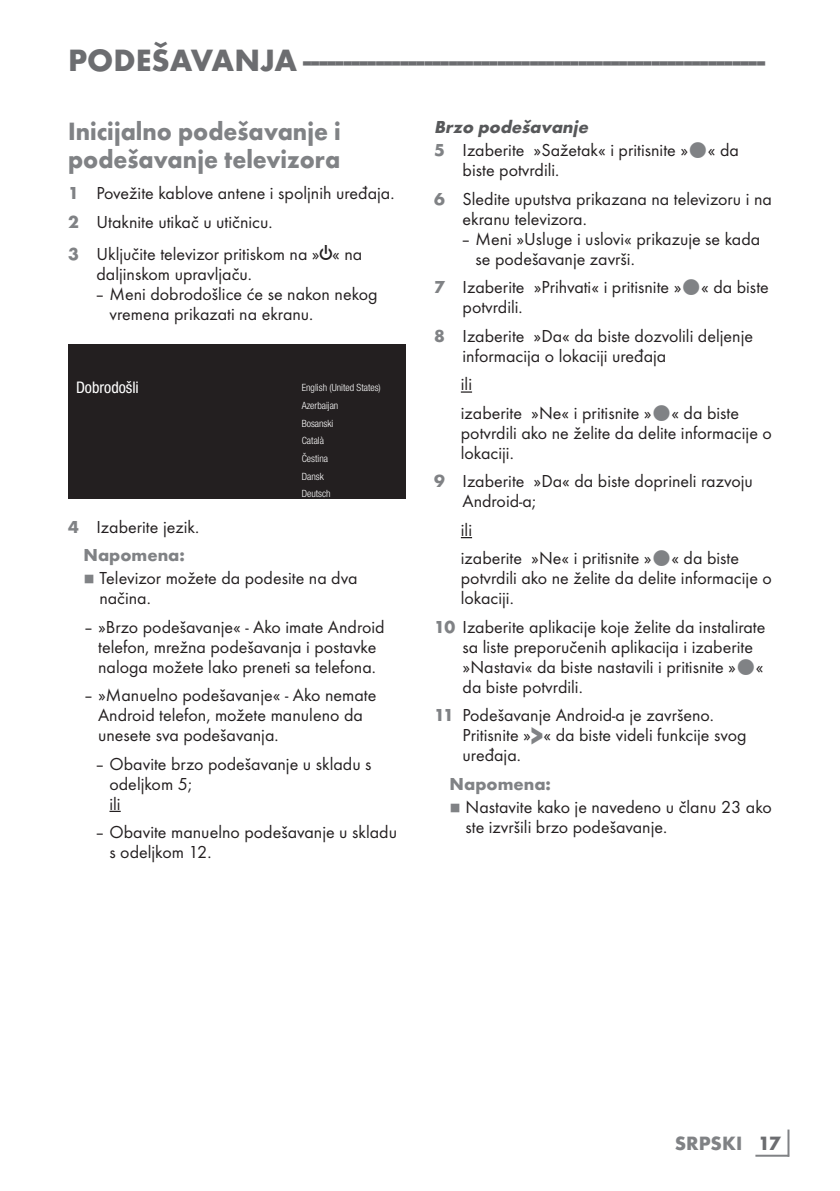
<style>
.page{position:relative;width:840px;height:1191px;background:#fff}
.page>*{position:absolute;margin:0;border:0;box-sizing:border-box;transform-origin:0 0}
.t1{font:700 32px "Futura TOT";color:#6c6d70}
.t2{font:700 26px/28px "Futura TOT";color:#808285;scale:.94 1}
.t3{font:700 20px "Futura TOT";color:#808285}
.t4{font:18px/20px "Futura TOT Boo";color:#231f20}
.t5{font:700 18px "Futura TOT";color:#808285}
.t6{font:italic 700 18px "Futura TOT";color:#57585a}
.t7{font:condensed 16px "Helvetica Neue LT Pro";color:#fff}
.t8{font:300 condensed 10px/17.6px "Helvetica Neue LT Pro";color:#fff}
.t9{font:8px "Grund Son Se";color:#808285}
.s1{font-family:"Futura TOT";font-weight:700;color:#808285}
.s2{font-family:"Grund Son Vi";font-size:24px}
.s3{font-family:"Futura TOT";font-weight:700;font-size:27.2px;color:#808285}
.s4{color:#6c6d70}
</style>
<div class="page">
<hr style="left:787px;top:1129px;width:2px;height:27px;background:#808285">
<hr style="left:755px;top:1154px;width:33px;height:2px;background:#808285">
<svg style="left:109px;top:810px;width:12px;height:2px"></svg>
<div style="left:68px;top:344px;width:337px;height:155px;background:#231f20"></div>
<svg style="left:460px;top:391px;width:12px;height:2px"></svg>
<svg style="left:460px;top:537px;width:12px;height:1px"></svg>
<h1 class="t1" style="left:68px;top:41px;width:698px">PODEŠAVANJA ---------------------------------------------------------</h1>
<h2 class="t2" style="left:68px;top:116px;width:291px">Inicijalno podešavanje i podešavanje televizora</h2>
<p class="t4" style="left:68px;top:179px;width:327px;line-height:28.6px"><span class="s1">1</span> Povežite kablove antene i spoljnih uređaja.<br><span class="s1">2</span> Utaknite utikač u utičnicu.</p>
<p class="t4" style="left:96px;top:244px;width:267px;text-indent:-28px"><span class="s1">3</span> Uključite televizor pritiskom na »<span class="s2">8</span>« na daljinskom upravljaču.</p>
<p class="t4" style="left:109px;top:284px;width:269px;text-indent:-15px">– Meni dobrodošlice će se nakon nekog vremena prikazati na ekranu.</p>
<p class="t7" style="left:76px;top:378px;width:64px">Dobrodošli</p>
<p class="t8" style="left:301px;top:379px;width:81px">English (United States)<br>Azerbaijan<br>Bosanski<br>Català<br>Čestina<br>Dansk<br>Deutsch</p>
<p class="t4" style="left:68px;top:516px;width:133px"><span class="s1">4</span> Izaberite jezik.</p>
<p class="t5" style="left:83px;top:544px;width:103px">Napomena:</p>
<p class="t9" style="left:83px;top:575px;width:13px">7</p>
<p class="t4" style="left:99px;top:568px;width:259px">Televizor možete da podesite na dva načina.</p>
<p class="t4" style="left:83px;top:616px;width:302px;text-align:center">– »Brzo podešavanje« - Ako imate Android telefon, mrežna podešavanja i postavke naloga možete lako preneti sa telefona.</p>
<p class="t4" style="left:98px;top:685px;width:279px;text-indent:-15px">– »Manuelno podešavanje« - Ako nemate<br>Android telefon, možete manuleno da unesete sva podešavanja.</p>
<p class="t4" style="left:109px;top:753px;width:263px;text-indent:-15px">– Obavite brzo podešavanje u skladu s odeljkom 5;<br>ili</p>
<p class="t4" style="left:109px;top:822px;width:289px;text-indent:-15px">– Obavite manuelno podešavanje u skladu s odeljkom 12.</p>
<p class="t6" style="left:434px;top:116px;width:159px">Brzo podešavanje</p>
<p class="t4" style="left:462px;top:140px;width:278px;text-indent:-28px"><span class="s1">5</span> Izaberite »Sažetak« i pritisnite » « da biste potvrdili.</p>
<p class="t4" style="left:462px;top:189px;width:311px;text-indent:-28px"><span class="s1">6</span> Sledite uputstva prikazana na televizoru i na ekranu televizora.</p>
<p class="t4" style="left:475px;top:229px;width:286px;text-indent:-15px">– Meni »Usluge i uslovi« prikazuje se kada se podešavanje završi.</p>
<p class="t4" style="left:462px;top:277px;width:308px;text-indent:-28px"><span class="s1">7</span> Izaberite »Prihvati« i pritisnite » « da biste potvrdili.</p>
<p class="t4" style="left:462px;top:326px;width:292px;text-indent:-28px"><span class="s1">8</span> Izaberite »Da« da biste dozvolili deljenje informacija o lokaciji uređaja</p>
<p class="t4" style="left:460px;top:370px;width:280px;line-height:28.6px">ili<br>izaberite »Ne« i pritisnite » « da biste</p>
<p class="t4" style="left:460px;top:423px;width:312px">potvrdili ako ne želite da delite informacije o lokaciji.</p>
<p class="t4" style="left:462px;top:471px;width:291px;text-indent:-28px"><span class="s1">9</span> Izaberite »Da« da biste doprineli razvoju<br>Android-a;</p>
<p class="t4" style="left:460px;top:515px;width:279px;line-height:28.6px">ili<br>izaberite »Ne« i pritisnite » « da biste</p>
<p class="t4" style="left:460px;top:568px;width:312px">potvrdili ako ne želite da delite informacije o lokaciji.</p>
<p class="t4" style="left:462px;top:617px;width:304px;text-indent:-28px"><span class="s1">10</span> Izaberite aplikacije koje želite da instalirate sa liste preporučenih aplikacija i izaberite »Nastavi« da biste nastavili i pritisnite » « da biste potvrdili.</p>
<p class="t4" style="left:462px;top:705px;width:285px;text-indent:-28px"><span class="s1">11</span> Podešavanje Android-a je završeno.<br>Pritisnite »<span class="s3">&gt;</span>« da biste videli funkcije svog uređaja.</p>
<p class="t5" style="left:449px;top:772px;width:103px">Napomena:</p>
<p class="t9" style="left:449px;top:803px;width:13px">7</p>
<p class="t4" style="left:465px;top:796px;width:308px">Nastavite kako je navedeno u članu 23 ako ste izvršili brzo podešavanje.</p>
<p class="t3" style="left:674px;top:1131px;width:107px">SRPSKI <span class="s4">17</span></p>
</div>
